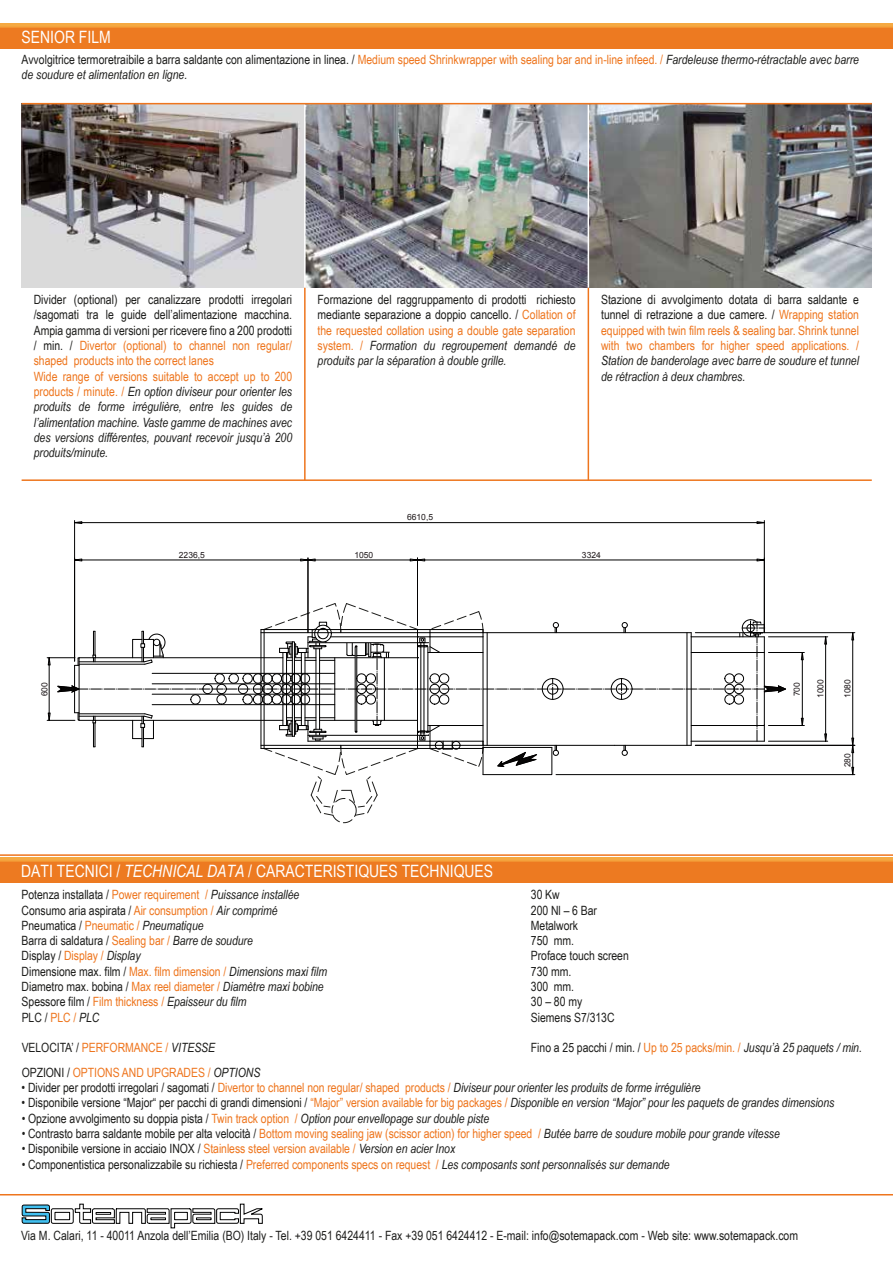
<style>
.page{position:relative;width:893px;height:1263px;background:#fff}
.page>*{position:absolute;margin:0;border:0;box-sizing:border-box;transform-origin:0 0}
.t1{font:16.95px "Arial Narrow";color:#fff}
.t2{font:italic 12.75px/15.3px "Arial Narrow";color:#1d1d1b}
.t3{font:12.75px/15.3px "Arial Narrow";letter-spacing:-.005em;color:#1d1d1b;text-align:justify}
.t4{font:12.75px/15.3px "Arial Narrow";letter-spacing:-.005em;color:#ee751d;text-align:justify}
.t5{font:12.75px "Arial Narrow";letter-spacing:-.005em;color:#ee751e}
.t6{font:8.55px "Arial";color:#1e181a}
.s1{font-style:normal}
.s2{font-style:normal;color:#ee751d}
.s3{color:#ee751d}
.s4{font-style:italic}
.s5{color:#1d1d1b}
.s6{font-style:italic;color:#1d1d1b}
</style>
<div class="page">
<svg style="left:21px;top:1203px;width:242px;height:26px"></svg>
<img style="left:22px;top:104px;width:850px;height:184px">
<hr style="left:802px;top:652px;width:1px;height:73px;background:#010000">
<hr style="left:768px;top:652px;width:36px;height:1px;background:#010000">
<hr style="left:768px;top:725px;width:36px;height:1px;background:#010000">
<svg style="left:800px;top:717px;width:4px;height:8px"></svg>
<svg style="left:800px;top:653px;width:4px;height:7px"></svg>
<hr style="left:825px;top:637px;width:1px;height:104px;background:#010000">
<hr style="left:768px;top:741px;width:60px;height:1px;background:#010000">
<hr style="left:768px;top:636px;width:60px;height:1px;background:#010000">
<svg style="left:824px;top:636px;width:3px;height:9px"></svg>
<svg style="left:824px;top:733px;width:3px;height:9px"></svg>
<hr style="left:75px;top:522px;width:689px;height:1px;background:#010000">
<hr style="left:764px;top:520px;width:1px;height:113px;background:#010000">
<hr style="left:74px;top:520px;width:1px;height:141px;background:#010000">
<svg style="left:74px;top:521px;width:9px;height:3px"></svg>
<svg style="left:756px;top:521px;width:9px;height:3px"></svg>
<hr style="left:308px;top:560px;width:109px;height:1px;background:#010000">
<hr style="left:75px;top:560px;width:233px;height:1px;background:#010000">
<hr style="left:308px;top:558px;width:1px;height:75px;background:#010000">
<svg style="left:300px;top:558px;width:16px;height:4px"></svg>
<svg style="left:75px;top:558px;width:8px;height:4px"></svg>
<hr style="left:417px;top:560px;width:347px;height:1px;background:#010000">
<hr style="left:417px;top:558px;width:1px;height:67px;background:#010000">
<svg style="left:756px;top:558px;width:8px;height:4px"></svg>
<svg style="left:409px;top:558px;width:16px;height:4px"></svg>
<hr style="left:852px;top:745px;width:1px;height:30px;background:#010000">
<hr style="left:556px;top:774px;width:299px;height:1px;background:#010000">
<svg style="left:851px;top:766px;width:3px;height:9px"></svg>
<hr style="left:852px;top:633px;width:1px;height:112px;background:#010000">
<hr style="left:695px;top:745px;width:160px;height:1px;background:#010000">
<hr style="left:695px;top:632px;width:160px;height:1px;background:#010000">
<svg style="left:851px;top:632px;width:3px;height:9px"></svg>
<svg style="left:851px;top:737px;width:3px;height:16px"></svg>
<svg style="left:47px;top:602px;width:740px;height:221px"></svg>
<div style="left:0;top:24px;width:893px;height:25px;background:#ed7a21"></div>
<hr style="left:0;top:24px;width:893px;height:3px;background:#f5a942">
<div style="left:0;top:858px;width:893px;height:24px;background:#ed7a21"></div>
<hr style="left:0;top:858px;width:893px;height:3px;background:#f5a942">
<hr style="left:0;top:1194px;width:893px;height:1px;background:#ee751d">
<hr style="left:588px;top:105px;width:1px;height:183px;background:#fff">
<hr style="left:304px;top:105px;width:2px;height:183px;background:#fff">
<hr style="left:588px;top:288px;width:1px;height:192px;background:#ee751d">
<hr style="left:304px;top:288px;width:2px;height:192px;background:#ee751d">
<hr style="left:22px;top:479px;width:850px;height:2px;background:#ee751d">
<hr style="left:0;top:854px;width:893px;height:2px;background:#ee751d">
<hr style="left:22px;top:103px;width:850px;height:1px;background:#ee751d">
<h1 class="t1" style="left:22px;top:25px;width:91px">SENIOR FILM</h1>
<p class="t2" style="left:22px;top:52px;width:839px"><span class="s1">Avvolgitrice termoretraibile a barra saldante con alimentazione in linea. /</span> <span class="s2">Medium speed Shrinkwrapper with sealing bar and in-line infeed. /</span> Fardeleuse thermo-rétractable avec barre de soudure et alimentation en ligne.</p>
<p class="t2" style="left:34px;top:292px;width:260px"><span class="s1">Divider (optional) per canalizzare prodotti irregolari /sagomati tra le guide dell’alimentazione macchina.<br>Ampia gamma di versioni per ricevere fino a 200 prodotti / min. /</span> <span class="s2">Divertor (optional) to channel non regular/ shaped products into the correct lanes<br>Wide range of versions suitable to accept up to 200 products / minute. /</span> En option diviseur pour orienter les produits de forme irrégulière, entre les guides de l’alimentation machine. Vaste gamme de machines avec des versions différentes, pouvant recevoir jusqu’à 200 produits/minute.</p>
<p class="t3" style="left:318px;top:291px;width:259px">Formazione del raggruppamento di prodotti richiesto mediante separazione a doppio cancello. / <span class="s3">Collation of the requested collation using a double gate separation system. /</span> <span class="s4">Formation du regroupement demandé de produits par la séparation à double grille.</span></p>
<p class="t4" style="left:601px;top:291px;width:259px"><span class="s5">Stazione di avvolgimento dotata di barra saldante e tunnel di retrazione a due camere. /</span> Wrapping station equipped with twin film reels &amp; sealing bar. Shrink tunnel with two chambers for higher speed applications. /</p>
<p class="t2" style="left:601px;top:353px;width:259px">Station de banderolage avec barre de soudure et tunnel de rétraction à deux chambres.</p>
<p class="t6" style="left:407px;top:511px;width:28px">6610,5</p>
<p class="t6" style="left:179px;top:550px;width:28px">2236,5</p>
<p class="t6" style="left:354px;top:550px;width:20px">1050</p>
<p class="t6" style="left:582px;top:550px;width:20px">3324</p>
<p class="t6" style="left:39px;top:696px;width:16px;rotate:-90deg">600</p>
<p class="t6" style="left:791px;top:696px;width:16px;rotate:-90deg">700</p>
<p class="t6" style="left:815px;top:698px;width:20px;rotate:-90deg">1000</p>
<p class="t6" style="left:842px;top:698px;width:20px;rotate:-90deg">1080</p>
<p class="t6" style="left:842px;top:767px;width:16px;rotate:-90deg">280</p>
<h1 class="t1" style="left:21px;top:859px;width:473px">DATI TECNICI / <span class="s4">TECHNICAL DATA</span> / CARACTERISTIQUES TECHNIQUES</h1>
<p class="t3" style="left:22px;top:886px;width:279px">Potenza installata / <span class="s3">Power requirement /</span> <span class="s4">Puissance installée</span></p>
<p class="t3" style="left:531px;top:886px;width:30px">30 Kw</p>
<p class="t3" style="left:22px;top:902px;width:258px">Consumo aria aspirata / <span class="s3">Air consumption /</span> <span class="s4">Air comprimé</span></p>
<p class="t3" style="left:531px;top:902px;width:68px">200 Nl – 6 Bar</p>
<p class="t3" style="left:22px;top:917px;width:183px">Pneumatica / <span class="s3">Pneumatic /</span> <span class="s4">Pneumatique</span></p>
<p class="t3" style="left:531px;top:917px;width:49px">Metalwork</p>
<p class="t3" style="left:22px;top:932px;width:233px">Barra di saldatura / <span class="s3">Sealing bar /</span> <span class="s4">Barre de soudure</span></p>
<p class="t3" style="left:531px;top:932px;width:45px">750 mm.</p>
<p class="t3" style="left:22px;top:948px;width:121px">Display / <span class="s3">Display /</span> <span class="s4">Display</span></p>
<p class="t3" style="left:531px;top:948px;width:99px">Proface touch screen</p>
<p class="t3" style="left:22px;top:963px;width:307px">Dimensione max. film / <span class="s3">Max. film dimension /</span> <span class="s4">Dimensions maxi film</span></p>
<p class="t3" style="left:531px;top:963px;width:42px">730 mm.</p>
<p class="t3" style="left:22px;top:978px;width:304px">Diametro max. bobina / <span class="s3">Max reel diameter /</span> <span class="s4">Diamètre maxi bobine</span></p>
<p class="t3" style="left:531px;top:978px;width:45px">300 mm.</p>
<p class="t2" style="left:22px;top:994px;width:226px"><span class="s1">Spessore film /</span> <span class="s2">Film thickness /</span> Epaisseur du film</p>
<p class="t3" style="left:531px;top:994px;width:53px">30 – 80 my</p>
<p class="t3" style="left:22px;top:1009px;width:79px">PLC / <span class="s3">PLC /</span> <span class="s4">PLC</span></p>
<p class="t3" style="left:531px;top:1009px;width:85px">Siemens S7/313C</p>
<p class="t5" style="left:22px;top:1038px;width:195px"><span class="s5">VELOCITA’ /</span> PERFORMANCE / <span class="s6">VITESSE</span></p>
<p class="t2" style="left:531px;top:1040px;width:333px"><span class="s1">Fino a 25 pacchi / min. /</span> <span class="s2">Up to 25 packs/min. /</span> Jusqu’à 25 paquets / min.</p>
<p class="t5" style="left:22px;top:1063px;width:240px"><span class="s5">OPZIONI /</span> OPTIONS AND UPGRADES / <span class="s6">OPTIONS</span></p>
<p class="t2" style="left:22px;top:1079px;width:680px"><span class="s1">• Divider per prodotti irregolari / sagomati /</span> <span class="s2">Divertor to channel non regular/ shaped products /</span> Diviseur pour orienter les produits de forme irrégulière</p>
<p class="t2" style="left:22px;top:1095px;width:814px"><span class="s1">• Disponibile versione “Major“ per pacchi di grandi dimensioni /</span> <span class="s2">“Major” version available for big packages /</span> Disponible en version “Major” pour les paquets de grandes dimensions</p>
<p class="t2" style="left:22px;top:1110px;width:469px"><span class="s1">• Opzione avvolgimento su doppia pista /</span> <span class="s2">Twin track option /</span> Option pour envellopage sur double piste</p>
<p class="t4" style="left:22px;top:1125px;width:760px"><span class="s5">• Contrasto barra saldante mobile per alta velocità /</span> Bottom moving sealing jaw (scissor action) for higher speed / <span class="s6">Butée barre de soudure mobile pour grande vitesse</span></p>
<p class="t3" style="left:22px;top:1140px;width:435px">• Disponibile versione in acciaio INOX / <span class="s3">Stainless steel version available /</span> <span class="s4">Version en acier Inox</span></p>
<p class="t3" style="left:22px;top:1156px;width:650px">• Componentistica personalizzabile su richiesta / <span class="s3">Preferred components specs on request /</span> <span class="s4">Les composants sont personnalisés sur demande</span></p>
<p class="t3" style="left:21px;top:1227px;width:778px">Via M. Calari, 11 - 40011 Anzola dell’Emilia (BO) Italy - Tel. +39 051 6424411 - Fax +39 051 6424412 - E-mail: info@sotemapack.com - Web site: www.sotemapack.com</p>
</div>
